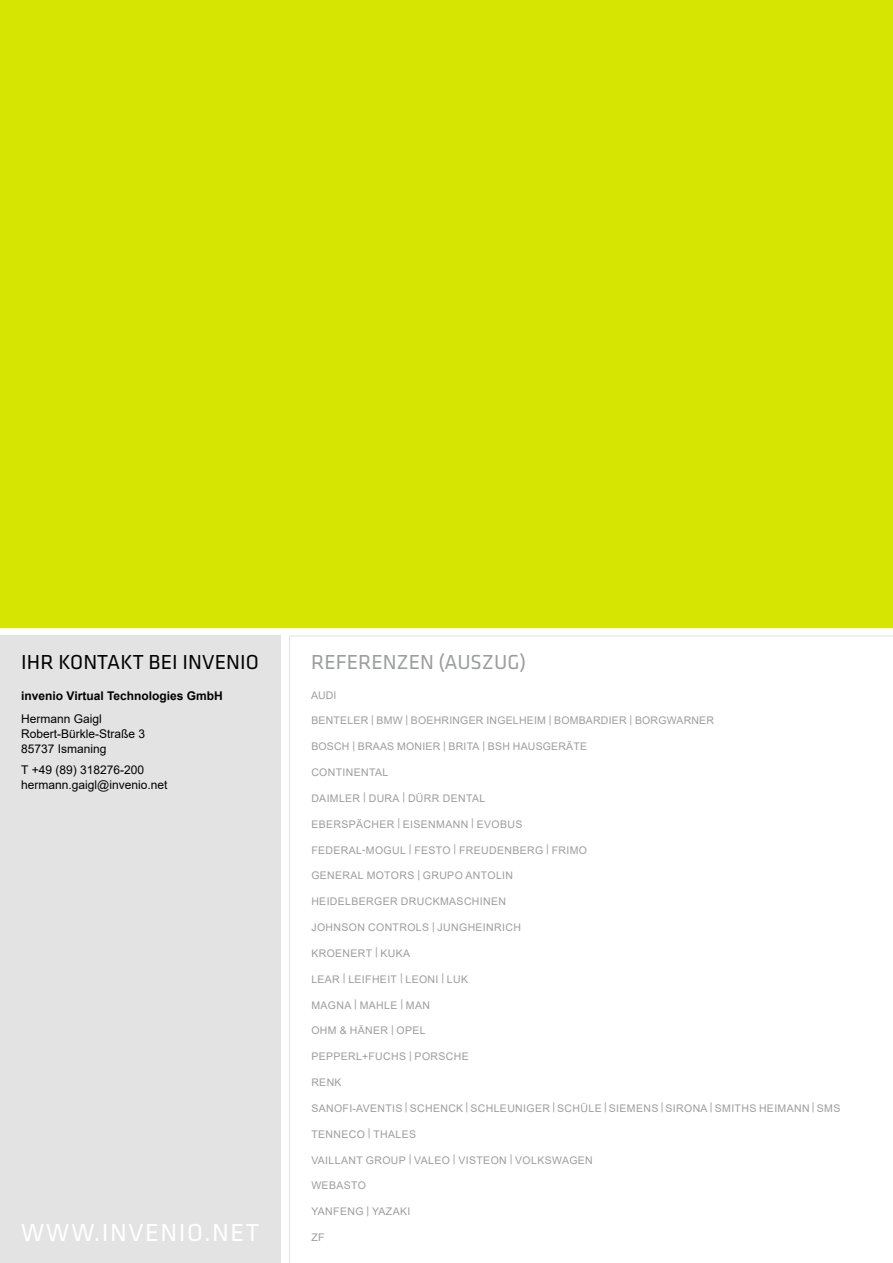
<style>
.page{position:relative;width:893px;height:1263px;background:#fff}
.page>*{position:absolute;margin:0;border:0;box-sizing:border-box;transform-origin:0 0}
.t1{font:25.5px "Klavika";letter-spacing:.06em;color:#fff}
.t2{font:21px "Klavika";letter-spacing:.005em;color:#000}
.t3{font:21px "Klavika";color:#9c9d9d}
.t4{font:12px/15px "Arial";color:#000}
.t5{font:700 12px "Arial";color:#000}
.t6{font:10.5px "Arial";letter-spacing:.035em;color:#9c9d9d}
</style>
<div class="page">
<div style="left:0;top:636px;width:280px;height:627px;background:#e3e3e3"></div>
<div style="left:0;top:0;width:893px;height:627px;background:#d6e501"></div>
<h2 class="t2" style="left:21px;top:648px;width:239px">IHR KONTAKT BEI INVENIO</h2>
<p class="t5" style="left:21px;top:687px;width:203px">invenio Virtual Technologies GmbH</p>
<p class="t4" style="left:21px;top:711px;width:126px">Hermann Gaigl<br>Robert-Bürkle-Straße 3<br>85737 Ismaning</p>
<p class="t4" style="left:21px;top:762px;width:148px">T +49 (89) 318276-200 hermann.gaigl@invenio.net</p>
<h1 class="t1" style="left:21px;top:1215px;width:239px">WWW.INVENIO.NET</h1>
<h2 class="t3" style="left:311px;top:648px;width:216px">REFERENZEN (AUSZUG)</h2>
<p class="t6" style="left:311px;top:688px;width:27px">AUDI</p>
<p class="t6" style="left:311px;top:713px;width:404px">BENTELER | BMW | BOEHRINGER INGELHEIM | BOMBARDIER | BORGWARNER</p>
<p class="t6" style="left:311px;top:739px;width:277px">BOSCH | BRAAS MONIER | BRITA | BSH HAUSGERÄTE</p>
<p class="t6" style="left:311px;top:765px;width:78px">CONTINENTAL</p>
<p class="t6" style="left:311px;top:791px;width:175px">DAIMLER | DURA | DÜRR DENTAL</p>
<p class="t6" style="left:311px;top:817px;width:212px">EBERSPÄCHER | EISENMANN | EVOBUS</p>
<p class="t6" style="left:311px;top:843px;width:277px">FEDERAL-MOGUL | FESTO | FREUDENBERG | FRIMO</p>
<p class="t6" style="left:311px;top:868px;width:203px">GENERAL MOTORS | GRUPO ANTOLIN</p>
<p class="t6" style="left:311px;top:894px;width:196px">HEIDELBERGER DRUCKMASCHINEN</p>
<p class="t6" style="left:311px;top:920px;width:211px">JOHNSON CONTROLS | JUNGHEINRICH</p>
<p class="t6" style="left:311px;top:946px;width:100px">KROENERT | KUKA</p>
<p class="t6" style="left:311px;top:972px;width:158px">LEAR | LEIFHEIT | LEONI | LUK</p>
<p class="t6" style="left:311px;top:998px;width:120px">MAGNA | MAHLE | MAN</p>
<p class="t6" style="left:311px;top:1023px;width:116px">OHM &amp; HÄNER | OPEL</p>
<p class="t6" style="left:311px;top:1049px;width:159px">PEPPERL+FUCHS | PORSCHE</p>
<p class="t6" style="left:311px;top:1075px;width:32px">RENK</p>
<p class="t6" style="left:311px;top:1101px;width:530px">SANOFI-AVENTIS | SCHENCK | SCHLEUNIGER | SCHÜLE | SIEMENS | SIRONA | SMITHS HEIMANN | SMS</p>
<p class="t6" style="left:311px;top:1127px;width:106px">TENNECO | THALES</p>
<p class="t6" style="left:311px;top:1152px;width:283px">VAILLANT GROUP | VALEO | VISTEON | VOLKSWAGEN</p>
<p class="t6" style="left:311px;top:1178px;width:56px">WEBASTO</p>
<p class="t6" style="left:311px;top:1204px;width:101px">YANFENG | YAZAKI</p>
<p class="t6" style="left:311px;top:1230px;width:15px">ZF</p>
</div>
